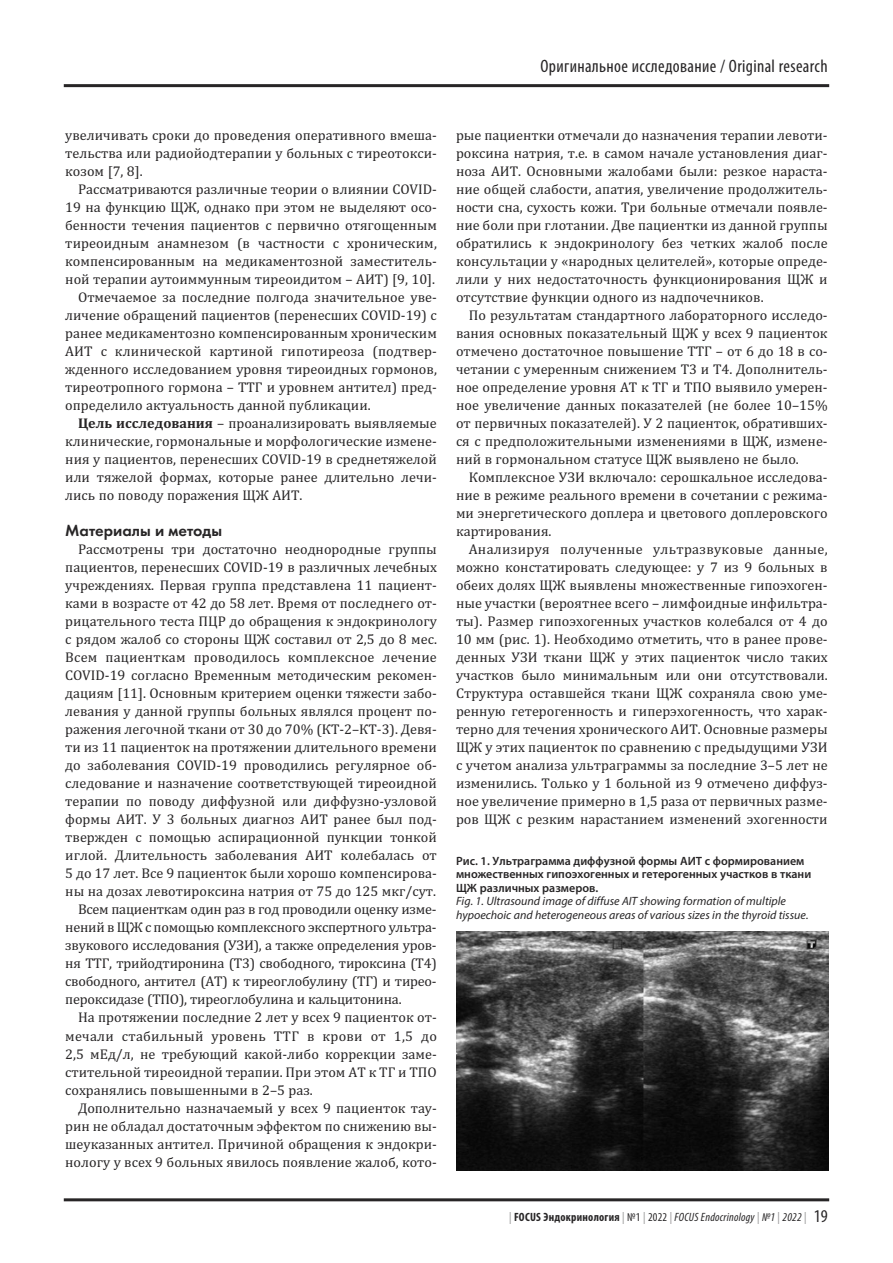
<style>
.page{position:relative;width:893px;height:1263px;background:#fff}
.page>*{position:absolute;margin:0;border:0;box-sizing:border-box;transform-origin:0 0}
.t1{font:condensed 18px "Myriad Pro";letter-spacing:.02em;color:#272526}
.t2{font:16.5px "Futura Demi";color:#272526}
.t3{font:14.25px/18px "Cambria";color:#272526;text-align:justify}
.t4{font:italic 12px/13.5px "Myriad Pro";color:#272526}
.t5{font:600 12px/13.5px "Myriad Pro";color:#272526}
.t6{font:italic condensed 12px "Myriad Pro";letter-spacing:.02em;color:#272526}
.s1{font-weight:700}
.s2{font-style:normal;color:#939293}
.s3{font-weight:700;font-style:normal}
.s4{font-style:normal}
.s5{font-style:normal;font-size:18px}
</style>
<div class="page">
<hr style="left:64px;top:1198px;width:765px;height:3px;background:#272526">
<hr style="left:64px;top:84px;width:765px;height:3px;background:#272526">
<img style="left:456px;top:931px;width:372px;height:239px">
<p class="t1" style="left:541px;top:60px;width:289px">Оригинальное исследование / Original research</p>
<p class="t3" style="left:65px;top:126px;width:373px">увеличивать сроки до проведения оперативного вмеша&shy;тельства или радиойодтерапии у больных с тиреотокси&shy;козом [7, 8].</p>
<p class="t3" style="left:78px;top:180px;width:360px">Рассматриваются различные теории о влиянии COVID-</p>
<p class="t3" style="left:65px;top:198px;width:373px">19 на функцию ЩЖ, однако при этом не выделяют осо-</p>
<p class="t3" style="left:65px;top:216px;width:373px">бенности течения пациентов с первично отягощенным</p>
<p class="t3" style="left:65px;top:234px;width:373px">тиреоидным анамнезом (в частности с хроническим,</p>
<p class="t3" style="left:65px;top:252px;width:373px">компенсированным на медикаментозной заместитель-</p>
<p class="t3" style="left:65px;top:270px;width:371px">ной терапии аутоиммунным тиреоидитом – АИТ) [9, 10].</p>
<p class="t3" style="left:78px;top:288px;width:360px">Отмечаемое за последние полгода значительное уве-</p>
<p class="t3" style="left:65px;top:306px;width:373px">личение обращений пациентов (перенесших COVID-19) с</p>
<p class="t3" style="left:65px;top:324px;width:373px">ранее медикаментозно компенсированным хроническим</p>
<p class="t3" style="left:65px;top:342px;width:373px">АИТ с клинической картиной гипотиреоза (подтвер-</p>
<p class="t3" style="left:65px;top:360px;width:373px">жденного исследованием уровня тиреоидных гормонов,</p>
<p class="t3" style="left:65px;top:378px;width:373px">тиреотропного гормона – ТТГ и уровнем антител) пред-</p>
<p class="t3" style="left:65px;top:396px;width:307px">определило актуальность данной публикации.</p>
<p class="t3" style="left:78px;top:414px;width:360px"><span class="s1">Цель исследования</span> – проанализировать выявляемые</p>
<p class="t3" style="left:65px;top:432px;width:373px">клинические, гормональные и морфологические измене-</p>
<p class="t3" style="left:65px;top:450px;width:373px">ния у пациентов, перенесших COVID-19 в среднетяжелой</p>
<p class="t3" style="left:65px;top:468px;width:373px">или тяжелой формах, которые ранее длительно лечи-</p>
<p class="t3" style="left:65px;top:486px;width:239px">лись по поводу поражения ЩЖ АИТ.</p>
<p class="t2" style="left:65px;top:525px;width:158px">Материалы и методы</p>
<p class="t3" style="left:78px;top:540px;width:360px">Рассмотрены три достаточно неоднородные группы</p>
<p class="t3" style="left:65px;top:558px;width:373px">пациентов, перенесших COVID-19 в различных лечебных</p>
<p class="t3" style="left:65px;top:576px;width:373px">учреждениях. Первая группа представлена 11 пациент-</p>
<p class="t3" style="left:65px;top:594px;width:373px">ками в возрасте от 42 до 58 лет. Время от последнего от-</p>
<p class="t3" style="left:65px;top:612px;width:373px">рицательного теста ПЦР до обращения к эндокринологу</p>
<p class="t3" style="left:65px;top:630px;width:373px">с рядом жалоб со стороны ЩЖ составил от 2,5 до 8 мес.</p>
<p class="t3" style="left:65px;top:648px;width:373px">Всем пациенткам проводилось комплексное лечение</p>
<p class="t3" style="left:65px;top:666px;width:373px">COVID-19 согласно Временным методическим рекомен-</p>
<p class="t3" style="left:65px;top:684px;width:373px">дациям [11]. Основным критерием оценки тяжести забо-</p>
<p class="t3" style="left:65px;top:702px;width:373px">левания у данной группы больных являлся процент по-</p>
<p class="t3" style="left:65px;top:720px;width:373px">ражения легочной ткани от 30 до 70% (КТ-2–КТ-3). Девя-</p>
<p class="t3" style="left:65px;top:738px;width:373px">ти из 11 пациенток на протяжении длительного времени</p>
<p class="t3" style="left:65px;top:756px;width:373px">до заболевания COVID-19 проводились регулярное об-</p>
<p class="t3" style="left:65px;top:774px;width:373px">следование и назначение соответствующей тиреоидной</p>
<p class="t3" style="left:65px;top:792px;width:373px">терапии по поводу диффузной или диффузно-узловой</p>
<p class="t3" style="left:65px;top:810px;width:373px">формы АИТ. У 3 больных диагноз АИТ ранее был под-</p>
<p class="t3" style="left:65px;top:828px;width:373px">твержден с помощью аспирационной пункции тонкой</p>
<p class="t3" style="left:65px;top:846px;width:373px">иглой. Длительность заболевания АИТ колебалась от</p>
<p class="t3" style="left:65px;top:864px;width:373px">5 до 17 лет. Все 9 пациенток были хорошо компенсирова-</p>
<p class="t3" style="left:65px;top:882px;width:372px">ны на дозах левотироксина натрия от 75 до 125 мкг/сут.</p>
<p class="t3" style="left:78px;top:900px;width:360px">Всем пациенткам один раз в год проводили оценку изме-</p>
<p class="t3" style="left:65px;top:918px;width:373px">нений в ЩЖ с помощью комплексного экспертного ультра-</p>
<p class="t3" style="left:65px;top:936px;width:373px">звукового исследования (УЗИ), а также определения уров-</p>
<p class="t3" style="left:65px;top:954px;width:373px">ня ТТГ, трийодтиронина (Т3) свободного, тироксина (Т4)</p>
<p class="t3" style="left:65px;top:972px;width:373px">свободного, антител (АТ) к тиреоглобулину (ТГ) и тирео-</p>
<p class="t3" style="left:65px;top:990px;width:338px">пероксидазе (ТПО), тиреоглобулина и кальцитонина.</p>
<p class="t3" style="left:78px;top:1008px;width:360px">На протяжении последние 2 лет у всех 9 пациенток от-</p>
<p class="t3" style="left:65px;top:1026px;width:373px">мечали стабильный уровень ТТГ в крови от 1,5 до</p>
<p class="t3" style="left:65px;top:1044px;width:373px">2,5 мЕд/л, не требующий какой-либо коррекции заме-</p>
<p class="t3" style="left:65px;top:1062px;width:373px">стительной тиреоидной терапии. При этом АТ к ТГ и ТПО</p>
<p class="t3" style="left:65px;top:1080px;width:249px">сохранялись повышенными в 2–5 раз.</p>
<p class="t3" style="left:78px;top:1098px;width:360px">Дополнительно назначаемый у всех 9 пациенток тау-</p>
<p class="t3" style="left:65px;top:1116px;width:373px">рин не обладал достаточным эффектом по снижению вы-</p>
<p class="t3" style="left:65px;top:1134px;width:373px">шеуказанных антител. Причиной обращения к эндокри-</p>
<p class="t3" style="left:65px;top:1152px;width:373px">нологу у всех 9 больных явилось появление жалоб, кото-</p>
<p class="t3" style="left:456px;top:126px;width:373px">рые пациентки отмечали до назначения терапии левоти&shy;роксина натрия, т.е. в самом начале установления диаг&shy;ноза АИТ. Основными жалобами были: резкое нараста&shy;ние общей слабости, апатия, увеличение продолжитель&shy;ности сна, сухость кожи. Три больные отмечали появле&shy;ние боли при глотании. Две пациентки из данной группы обратились к эндокринологу без четких жалоб после консультации у «народных целителей», которые опреде&shy;лили у них недостаточность функционирования ЩЖ и отсутствие функции одного из надпочечников.</p>
<p class="t3" style="left:456px;top:306px;width:373px;text-indent:13px">По результатам стандартного лабораторного исследо&shy;вания основных показательный ЩЖ у всех 9 пациенток отмечено достаточное повышение ТТГ – от 6 до 18 в со&shy;четании с умеренным снижением Т3 и Т4. Дополнитель&shy;ное определение уровня АТ к ТГ и ТПО выявило умерен&shy;ное увеличение данных показателей (не более 10–15% от первичных показателей). У 2 пациенток, обративших&shy;ся с предположительными изменениями в ЩЖ, измене&shy;ний в гормональном статусе ЩЖ выявлено не было.</p>
<p class="t3" style="left:456px;top:468px;width:373px;text-indent:13px">Комплексное УЗИ включало: серошкальное исследова&shy;ние в режиме реального времени в сочетании с режима&shy;ми энергетического доплера и цветового доплеровского картирования.</p>
<p class="t3" style="left:456px;top:540px;width:373px;text-indent:13px">Анализируя полученные ультразвуковые данные, можно констатировать следующее: у 7 из 9 больных в обеих долях ЩЖ выявлены множественные гипоэхоген&shy;ные участки (вероятнее всего – лимфоидные инфильтра&shy;ты). Размер гипоэхогенных участков колебался от 4 до 10 мм (рис. 1). Необходимо отметить, что в ранее прове&shy;денных УЗИ ткани ЩЖ у этих пациенток число таких участков было минимальным или они отсутствовали.<br>Структура оставшейся ткани ЩЖ сохраняла свою уме&shy;ренную гетерогенность и гиперэхогенность, что харак&shy;терно для течения хронического АИТ. Основные размеры ЩЖ у этих пациенток по сравнению с предыдущими УЗИ с учетом анализа ультраграммы за последние 3–5 лет не изменились. Только у 1 больной из 9 отмечено диффуз&shy;ное увеличение примерно в 1,5 раза от первичных разме&shy;ров ЩЖ с резким нарастанием изменений эхогенности</p>
<p class="t5" style="left:456px;top:855px;width:357px">Рис. 1. Ультраграмма диффузной формы АИТ с формированием множественных гипоэхогенных и гетерогенных участков в ткани<br>ЩЖ различных размеров.</p>
<p class="t4" style="left:456px;top:895px;width:354px">Fig. 1. Ultrasound image of diffuse AIT showing formation of multiple hypoechoic and heterogeneous areas of various sizes in the thyroid tissue.</p>
<p class="t6" style="left:509px;top:1212px;width:320px"><span class="s2">|</span> <span class="s3">FOCUS Эндокринология</span> <span class="s2">|</span> <span class="s4">№1</span> <span class="s2">|</span> <span class="s4">2022</span> <span class="s2">|</span> FOCUS Endocrinology <span class="s2">|</span> №1 <span class="s2">|</span> 2022 <span class="s2">|</span> <span class="s5">19</span></p>
</div>
